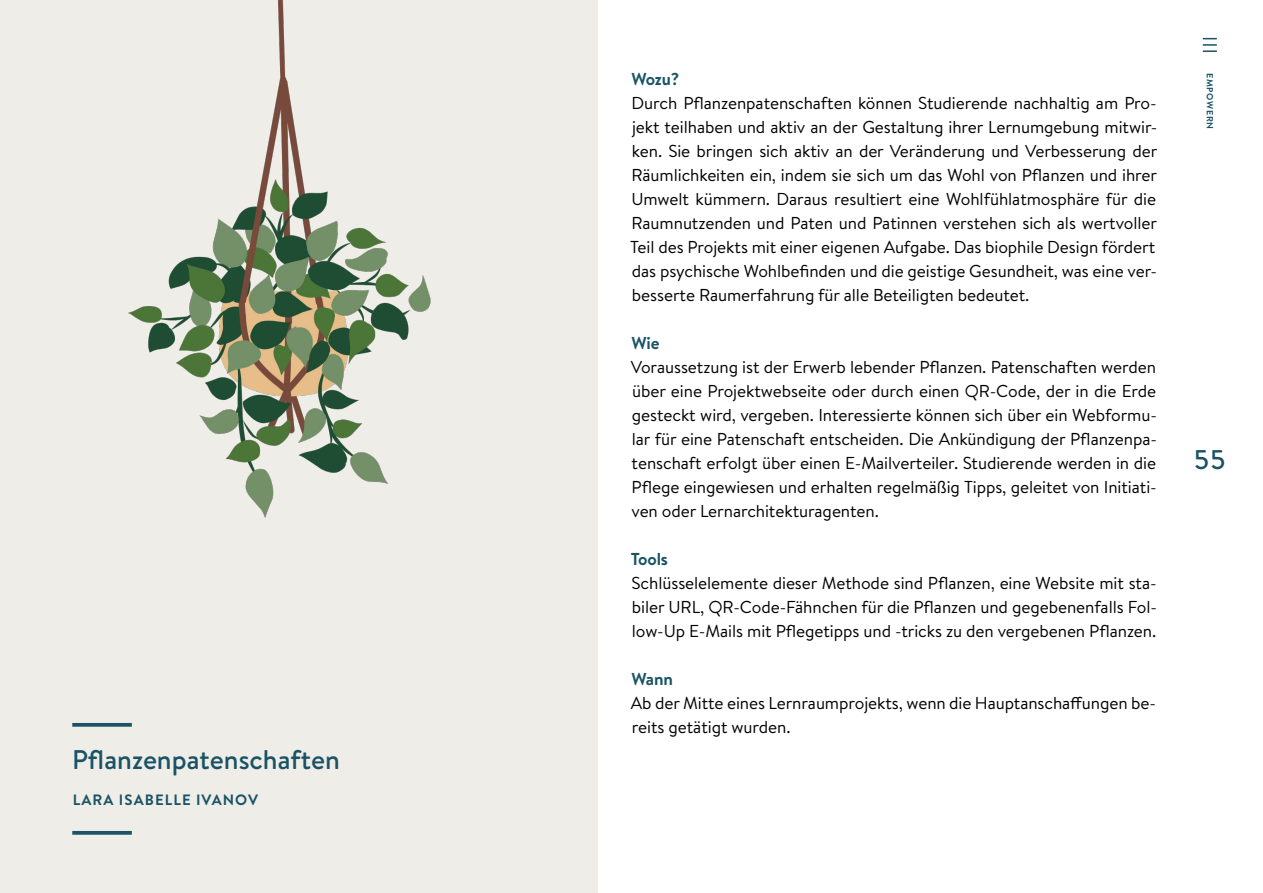
<style>
.page{position:relative;width:1263px;height:893px;background:#fff}
.page>*{position:absolute;margin:0;border:0;box-sizing:border-box;transform-origin:0 0}
.t1{font:500 27px "Brandon Text";color:#195365}
.t2{font:17.25px/24px "Brandon Text";letter-spacing:-.005em;color:#000}
.t3{font:700 17.25px "Brandon Text";letter-spacing:-.01em;color:#195365}
.t4{font:700 15px "Brandon Text";letter-spacing:.07em;color:#195365}
.t5{font:700 9px "Brandon Text";letter-spacing:.07em;color:#195365}
</style>
<div class="page">
<img style="left:0;top:0;width:1217px;height:893px">
<svg style="left:1203px;top:38px;width:14px;height:14px"></svg>
<h1 class="t1" style="left:72px;top:741px;width:269px">Pflanzenpatenschaften</h1>
<p class="t4" style="left:73px;top:790px;width:187px">LARA ISABELLE IVANOV</p>
<p class="t3" style="left:631px;top:67px;width:49px">Wozu?</p>
<p class="t2" style="left:630px;top:91px;width:529px">Durch Pflanzenpatenschaften können Studierende nachhaltig am Pro&shy;jekt teilhaben und aktiv an der Gestaltung ihrer Lernumgebung mitwir&shy;ken. Sie bringen sich aktiv an der Veränderung und Verbesserung der Räumlichkeiten ein, indem sie sich um das Wohl von Pflanzen und ihrer Umwelt kümmern. Daraus resultiert eine Wohlfühlatmosphäre für die Raumnutzenden und Paten und Patinnen verstehen sich als wertvoller Teil des Projekts mit einer eigenen Aufgabe. Das biophile Design fördert das psychische Wohlbefinden und die geistige Gesundheit, was eine ver&shy;besserte Raumerfahrung für alle Beteiligten bedeutet.</p>
<p class="t3" style="left:631px;top:331px;width:30px">Wie</p>
<p class="t2" style="left:631px;top:355px;width:528px;text-align:justify">Voraussetzung ist der Erwerb lebender Pflanzen. Patenschaften werden über eine Projektwebseite oder durch einen QR-Code, der in die Erde gesteckt wird, vergeben. Interessierte können sich über ein Webformu&shy;lar für eine Patenschaft entscheiden. Die Ankündigung der Pflanzenpa&shy;tenschaft erfolgt über einen E-Mailverteiler. Studierende werden in die Pflege eingewiesen und erhalten regelmäßig Tipps, geleitet von Initiati&shy;ven oder Lernarchitekturagenten.</p>
<p class="t3" style="left:631px;top:547px;width:39px">Tools</p>
<p class="t2" style="left:631px;top:571px;width:527px;text-align:justify">Schlüsselelemente dieser Methode sind Pflanzen, eine Website mit sta&shy;biler URL, QR-Code-Fähnchen für die Pflanzen und gegebenenfalls Fol&shy;low-Up E-Mails mit Pflegetipps und -tricks zu den vergebenen Pflanzen.</p>
<p class="t3" style="left:631px;top:667px;width:43px">Wann</p>
<p class="t2" style="left:631px;top:691px;width:527px">Ab der Mitte eines Lernraumprojekts, wenn die Hauptanschaffungen be&shy;reits getätigt wurden.</p>
<p class="t5" style="left:1216px;top:73px;width:57px;rotate:90deg">EMPOWERN</p>
<h1 class="t1" style="left:1193px;top:441px;width:34px">55</h1>
</div>
